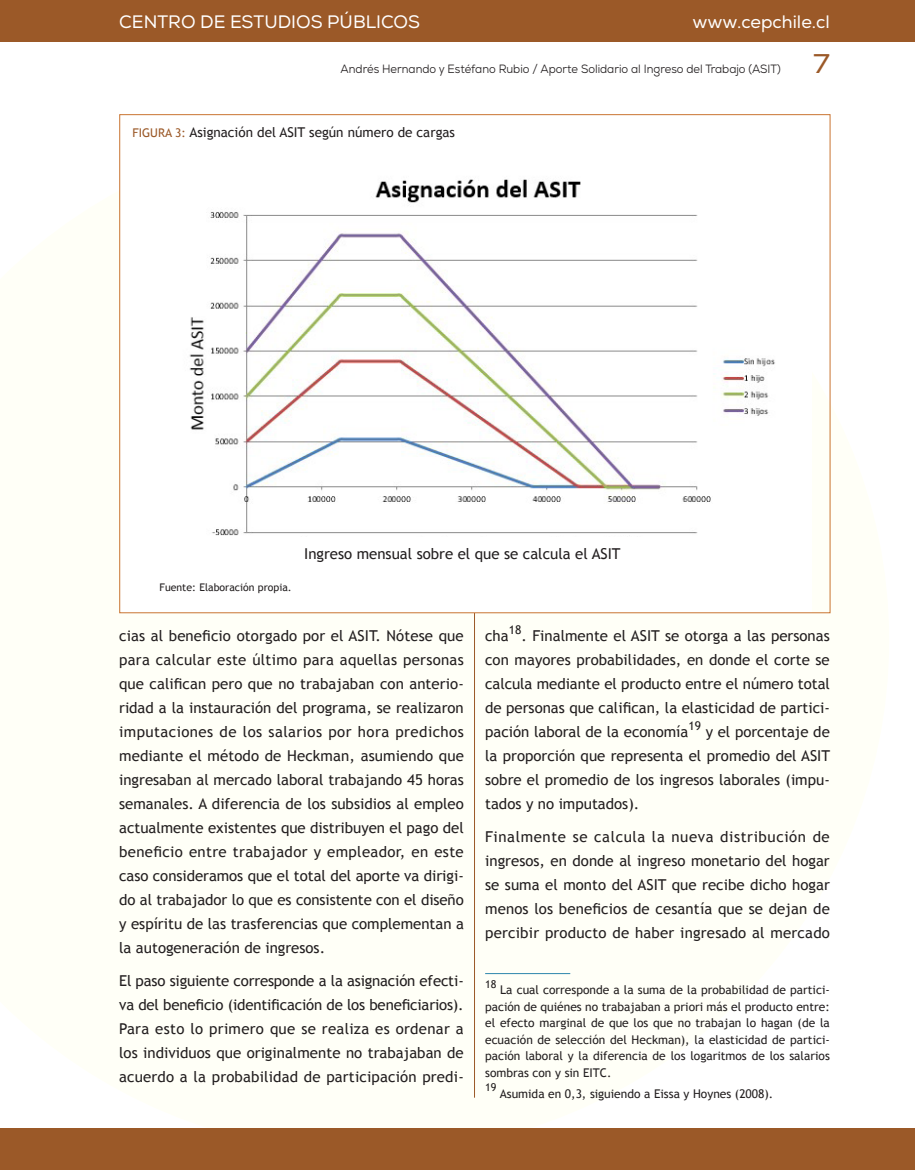
<style>
.page{position:relative;width:915px;height:1170px;background:#fff}
.page>*{position:absolute;margin:0;border:0;box-sizing:border-box;transform-origin:0 0}
.t1{font:27px "Nexa";color:#9b5928;scale:1.1 1}
.t2{font:18px "Nexa";color:#fff}
._07_texto_GENERAL{font:15px/24px "Trebuchet MS";color:#231f20;text-align:justify}
._18_titulo_cuadr_gra{font:13.5px "Trebuchet MS";color:#231f20}
._15_nota{font:12px/16.5px "Trebuchet MS";color:#231f20;text-align:justify}
.t3{font:12px "Nexa";color:#231f20;scale:.93 1}
._07_texto_GENERAL-2{font:12px "Trebuchet MS";color:#231f20}
._15_nota-2{font:10.8px "Trebuchet MS";color:#231f20}
._21_texto_cuadro{font:10.5px "Trebuchet MS";color:#231f20}
.s1{font-size:12px;color:#9b5928}
</style>
<div class="page">
<hr style="left:474px;top:115px;width:1px;height:982px;background:#9b5928">
<div style="left:0;top:0;width:914px;height:41px;background:#9b5928"></div>
<div style="left:0;top:1128px;width:914px;height:41px;background:#9b5928"></div>
<hr style="left:485px;top:973px;width:85px;height:1px;background:#2d86ad">
<div style="left:120px;top:114px;width:691px;height:499px;background:#fff"></div>
<img style="left:189px;top:179px;width:586px;height:357px">
<p class="t2" style="left:119px;top:11px;width:302px">CENTRO DE ESTUDIOS PÚBLICOS</p>
<p class="t2" style="left:692px;top:11px;width:139px">www.cepchile.cl</p>
<p class="t3" style="left:340px;top:62px;width:475px">Andrés Hernando y Estéfano Rubio / Aporte Solidario al Ingreso del Trabajo (ASIT)</p>
<h1 class="t1" style="left:812px;top:47px;width:17px">7</h1>
<p class="_18_titulo_cuadr_gra" style="left:132px;top:124px;width:324px"><span class="s1">FIGURA 3:</span> Asignación del ASIT según número de cargas</p>
<p class="_21_texto_cuadro" style="left:159px;top:581px;width:134px">Fuente: Elaboración propia.</p>
<p class="_07_texto_GENERAL" style="left:304px;top:542px;width:318px">Ingreso mensual sobre el que se calcula el ASIT</p>
<p class="_07_texto_GENERAL" style="left:119px;top:624px;width:346px">cias al beneficio otorgado por el ASIT. Nótese que para calcular este último para aquellas personas que califican pero que no trabajaban con anterio&shy;ridad a la instauración del programa, se realizaron imputaciones de los salarios por hora predichos mediante el método de Heckman, asumiendo que ingresaban al mercado laboral trabajando 45 horas semanales. A diferencia de los subsidios al empleo actualmente existentes que distribuyen el pago del beneficio entre trabajador y empleador, en este caso consideramos que el total del aporte va dirigi&shy;do al trabajador lo que es consistente con el diseño y espíritu de las trasferencias que complementan a la autogeneración de ingresos.</p>
<p class="_07_texto_GENERAL" style="left:119px;top:968px;width:346px">El paso siguiente corresponde a la asignación efecti&shy;va del beneficio (identificación de los beneficiarios).<br>Para esto lo primero que se realiza es ordenar a los individuos que originalmente no trabajaban de acuerdo a la probabilidad de participación predi-</p>
<p class="_07_texto_GENERAL-2" style="left:508px;top:622px;width:14px">18</p>
<p class="_07_texto_GENERAL" style="left:485px;top:624px;width:346px;text-indent:36px">. Finalmente el ASIT se otorga a las personas con mayores probabilidades, en donde el corte se calcula mediante el producto entre el número total de personas que califican, la elasticidad de partici&shy;pación laboral de la economía</p>
<p class="_07_texto_GENERAL" style="left:485px;top:624px;width:25px">cha</p>
<p class="_07_texto_GENERAL-2" style="left:688px;top:718px;width:14px">19</p>
<p class="_07_texto_GENERAL" style="left:485px;top:720px;width:346px;text-indent:220px">y el porcentaje de la proporción que representa el promedio del ASIT sobre el promedio de los ingresos laborales (impu&shy;tados y no imputados).</p>
<p class="_07_texto_GENERAL" style="left:485px;top:824px;width:346px">Finalmente se calcula la nueva distribución de ingresos, en donde al ingreso monetario del hogar se suma el monto del ASIT que recibe dicho hogar menos los beneficios de cesantía que se dejan de percibir producto de haber ingresado al mercado</p>
<p class="_15_nota-2" style="left:485px;top:977px;width:13px">18</p>
<p class="_15_nota" style="left:485px;top:981px;width:346px;text-indent:15px">La cual corresponde a la suma de la probabilidad de partici&shy;pación de quiénes no trabajaban a priori más el producto entre: el efecto marginal de que los que no trabajan lo hagan (de la ecuación de selección del Heckman), la elasticidad de partici&shy;pación laboral y la diferencia de los logaritmos de los salarios sombras con y sin EITC.</p>
<p class="_15_nota-2" style="left:485px;top:1080px;width:13px">19</p>
<p class="_15_nota" style="left:499px;top:1085px;width:275px">Asumida en 0,3, siguiendo a Eissa y Hoynes (2008).</p>
</div>
